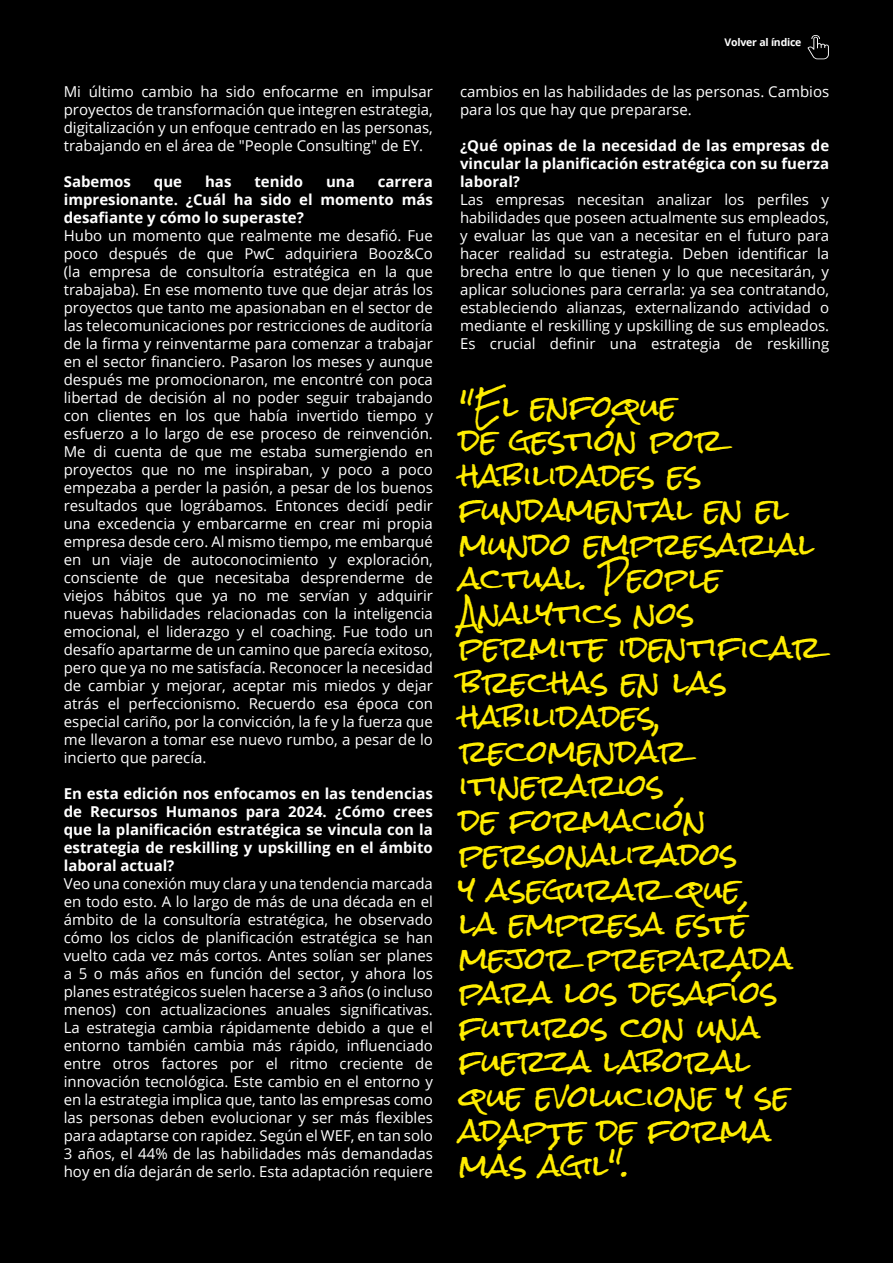
<style>
.page{position:relative;width:893px;height:1263px;background:#000}
.page>*{position:absolute;margin:0;border:0;box-sizing:border-box;transform-origin:0 0}
.t1{font:30px/34.5px "Rock Salt";color:#ffed00}
.t2{font:15px/18px "Open Sans";color:#fff;text-align:justify}
.t3{font:700 15px/18px "Open Sans";color:#fff;text-align:justify}
.t4{font:700 10.5px "Open Sans";letter-spacing:-.02em;color:#fff}
</style>
<div class="page">
<svg style="left:807px;top:35px;width:22px;height:24px"></svg>
<p class="t2" style="left:64px;top:82px;width:371px">Mi último cambio ha sido enfocarme en impulsar proyectos de transformación que integren estrategia, digitalización y un enfoque centrado en las personas, trabajando en el área de "People Consulting" de EY.</p>
<p class="t3" style="left:64px;top:172px;width:69px">Sabemos</p>
<p class="t3" style="left:154px;top:172px;width:30px">que</p>
<p class="t3" style="left:205px;top:172px;width:28px">has</p>
<p class="t3" style="left:254px;top:172px;width:50px">tenido</p>
<p class="t3" style="left:326px;top:172px;width:30px">una</p>
<p class="t3" style="left:64px;top:172px;width:371px;text-indent:314px">carrera impresionante. ¿Cuál ha sido el momento más desafiante y cómo lo superaste?</p>
<p class="t2" style="left:64px;top:226px;width:371px">Hubo un momento que realmente me desafió. Fue poco después de que PwC adquiriera Booz&amp;Co (la empresa de consultoría estratégica en la que trabajaba). En ese momento tuve que dejar atrás los proyectos que tanto me apasionaban en el sector de las telecomunicaciones por restricciones de auditoría de la firma y reinventarme para comenzar a trabajar en el sector financiero. Pasaron los meses y aunque después me promocionaron, me encontré con poca libertad de decisión al no poder seguir trabajando con clientes en los que había invertido tiempo y esfuerzo a lo largo de ese proceso de reinvención.<br>Me di cuenta de que me estaba sumergiendo en proyectos que no me inspiraban, y poco a poco empezaba a perder la pasión, a pesar de los buenos resultados que lográbamos. Entonces decidí pedir una excedencia y embarcarme en crear mi propia empresa desde cero. Al mismo tiempo, me embarqué en un viaje de autoconocimiento y exploración, consciente de que necesitaba desprenderme de viejos hábitos que ya no me servían y adquirir nuevas habilidades relacionadas con la inteligencia emocional, el liderazgo y el coaching. Fue todo un desafío apartarme de un camino que parecía exitoso, pero que ya no me satisfacía. Reconocer la necesidad de cambiar y mejorar, aceptar mis miedos y dejar atrás el perfeccionismo. Recuerdo esa época con especial cariño, por la convicción, la fe y la fuerza que me llevaron a tomar ese nuevo rumbo, a pesar de lo incierto que parecía.</p>
<p class="t3" style="left:64px;top:784px;width:371px">En esta edición nos enfocamos en las tendencias de Recursos Humanos para 2024. ¿Cómo crees que la planificación estratégica se vincula con la estrategia de reskilling y upskilling en el ámbito laboral actual?</p>
<p class="t2" style="left:64px;top:874px;width:371px">Veo una conexión muy clara y una tendencia marcada en todo esto. A lo largo de más de una década en el ámbito de la consultoría estratégica, he observado cómo los ciclos de planificación estratégica se han vuelto cada vez más cortos. Antes solían ser planes a 5 o más años en función del sector, y ahora los planes estratégicos suelen hacerse a 3 años (o incluso menos) con actualizaciones anuales significativas.<br>La estrategia cambia rápidamente debido a que el entorno también cambia más rápido, influenciado entre otros factores por el ritmo creciente de innovación tecnológica. Este cambio en el entorno y en la estrategia implica que, tanto las empresas como las personas deben evolucionar y ser más flexibles para adaptarse con rapidez. Según el WEF, en tan solo 3 años, el 44% de las habilidades más demandadas hoy en día dejarán de serlo. Esta adaptación requiere</p>
<p class="t4" style="left:725px;top:35px;width:78px">Volver al índice</p>
<p class="t2" style="left:460px;top:82px;width:371px">cambios en las habilidades de las personas. Cambios para los que hay que prepararse.</p>
<p class="t3" style="left:460px;top:136px;width:371px">¿Qué opinas de la necesidad de las empresas de vincular la planificación estratégica con su fuerza laboral?</p>
<p class="t2" style="left:460px;top:190px;width:371px">Las empresas necesitan analizar los perfiles y habilidades que poseen actualmente sus empleados, y evaluar las que van a necesitar en el futuro para hacer realidad su estrategia. Deben identificar la brecha entre lo que tienen y lo que necesitarán, y aplicar soluciones para cerrarla: ya sea contratando, estableciendo alianzas, externalizando actividad o mediante el reskilling y upskilling de sus empleados.<br>Es crucial definir una estrategia de reskilling</p>
<p class="t1" style="left:459px;top:390px;width:364px">"El enfoque<br>de gestión por habilidades es fundamental en el mundo empresarial actual. People<br>Analytics nos permite identificar brechas en las habilidades, recomendar itinerarios<br>de formación personalizados<br>y asegurar que<br>la empresa esté mejor preparada para los desafíos futuros con una fuerza laboral que evolucione y se adapte de forma más ágil".</p>
</div>
